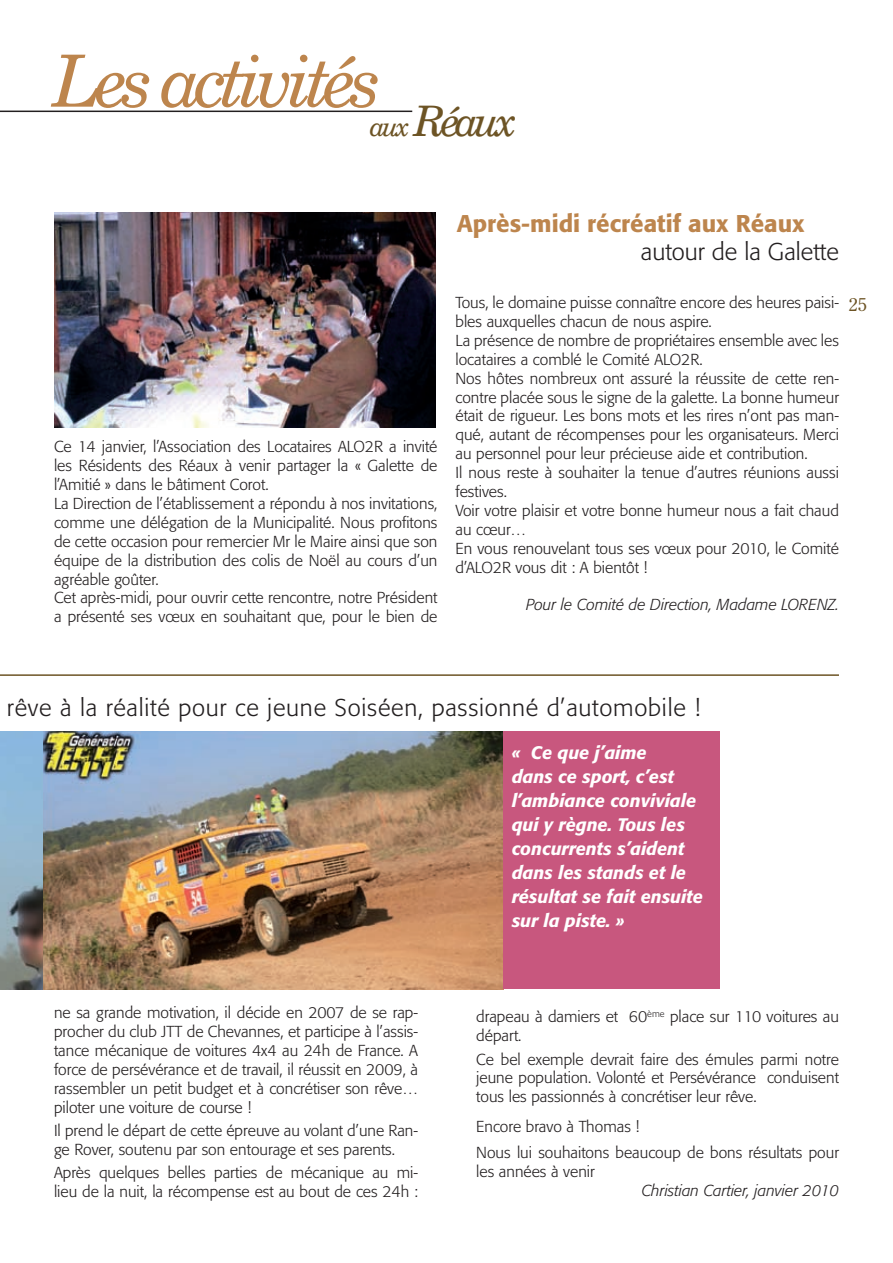
<style>
.page{position:relative;width:893px;height:1263px;background:#fff}
.page>*{position:absolute;margin:0;border:0;box-sizing:border-box;transform-origin:0 0}
.t1{font:italic 72px "Century Schoolbook BT";letter-spacing:-.08em;color:#bd854d}
.t2{font:italic 42px "Century Schoolbook BT";letter-spacing:-.1em;color:#6d5425}
.t3{font:300 24px "Formata";letter-spacing:.03em;color:#231f20}
.t4{font:500 24px "Formata";color:#bd854d}
.t5{font:300 24px "Formata";color:#231f20}
.t6{font:italic 500 18px/24px "Formata";color:#fff}
.t7{font:18px "Century Old Style Std";color:#6d5425}
.t8{font:300 15.75px/18.9px "Formata";color:#231f20}
.t9{font:italic 300 15.75px "Formata";color:#231f20}
.s1{font-size:27px}
</style>
<div class="page">
<hr style="left:0;top:674px;width:839px;height:2px;background:#6d5425">
<hr style="left:0;top:111px;width:412px;height:1px;background:#231f20">
<img style="left:0;top:731px;width:503px;height:258px">
<div style="left:503px;top:731px;width:217px;height:258px;background:#c8577e"></div>
<img style="left:54px;top:213px;width:381px;height:215px">
<h1 class="t1" style="left:53px;top:37px;width:330px">Les activités</h1>
<h2 class="t2" style="left:370px;top:95px;width:148px"><span class="s1">aux</span> Réaux</h2>
<p class="t8" style="left:54px;top:437px;width:385px">Ce 14 janvier, l’Association des Locataires ALO2R a invité les Résidents des Réaux à venir partager la « Galette de l’Amitié » dans le bâtiment Corot.<br>La Direction de l’établissement a répondu à nos invitations, comme une délégation de la Municipalité. Nous profitons de cette occasion pour remercier Mr le Maire ainsi que son équipe de la distribution des colis de Noël au cours d’un agréable goûter.<br>Cet après-midi, pour ouvrir cette rencontre, notre Président a présenté ses vœux en souhaitant que, pour le bien de</p>
<h3 class="t4" style="left:457px;top:208px;width:349px">Après-midi récréatif aux Réaux</h3>
<h3 class="t5" style="left:641px;top:238px;width:200px">autour de la Galette</h3>
<p class="t8" style="left:455px;top:293px;width:385px">Tous, le domaine puisse connaître encore des heures paisi&shy;bles auxquelles chacun de nous aspire.<br>La présence de nombre de propriétaires ensemble avec les locataires a comblé le Comité ALO2R.<br>Nos hôtes nombreux ont assuré la réussite de cette ren&shy;contre placée sous le signe de la galette. La bonne humeur était de rigueur. Les bons mots et les rires n’ont pas man&shy;qué, autant de récompenses pour les organisateurs. Merci au personnel pour leur précieuse aide et contribution.<br>Il nous reste à souhaiter la tenue d’autres réunions aussi festives.<br>Voir votre plaisir et votre bonne humeur nous a fait chaud au cœur…<br>En vous renouvelant tous ses vœux pour 2010, le Comité d’ALO2R vous dit : A bientôt !</p>
<p class="t9" style="left:526px;top:596px;width:314px">Pour le Comité de Direction, Madame LORENZ.</p>
<p class="t7" style="left:849px;top:293px;width:19px">25</p>
<h3 class="t3" style="left:7px;top:694px;width:695px">rêve à la réalité pour ce jeune Soiséen, passionné d’automobile !</h3>
<p class="t6" style="left:512px;top:741px;width:193px">« Ce que j’aime<br>dans ce sport, c’est l’ambiance conviviale qui y règne. Tous les concurrents s’aident dans les stands et le résultat se fait ensuite sur la piste. »</p>
<p class="t8" style="left:54px;top:1003px;width:366px;text-align:justify">ne sa grande motivation, il décide en 2007 de se rap&shy;procher du club JTT de Chevannes, et participe à l’assis&shy;tance mécanique de voitures 4x4 au 24h de France. A force de persévérance et de travail, il réussit en 2009, à rassembler un petit budget et à concrétiser son rêve… piloter une voiture de course !</p>
<p class="t8" style="left:54px;top:1121px;width:366px">Il prend le départ de cette épreuve au volant d’une Ran&shy;ge Rover, soutenu par son entourage et ses parents.</p>
<p class="t8" style="left:54px;top:1163px;width:366px">Après quelques belles parties de mécanique au mi&shy;lieu de la nuit, la récompense est au bout de ces 24h :</p>
<p class="t8" style="left:476px;top:1007px;width:364px">drapeau à damiers et 60<sup>ème</sup> place sur 110 voitures au départ.</p>
<p class="t8" style="left:476px;top:1050px;width:364px;text-align:justify">Ce bel exemple devrait faire des émules parmi notre jeune population. Volonté et Persévérance conduisent tous les passionnés à concrétiser leur rêve.</p>
<p class="t8" style="left:476px;top:1113px;width:364px;line-height:26.4px">Encore bravo à Thomas !<br>Nous lui souhaitons beaucoup de bons résultats pour</p>
<p class="t8" style="left:476px;top:1162px;width:120px">les années à venir</p>
<p class="t9" style="left:642px;top:1181px;width:199px">Christian Cartier, janvier 2010</p>
</div>
